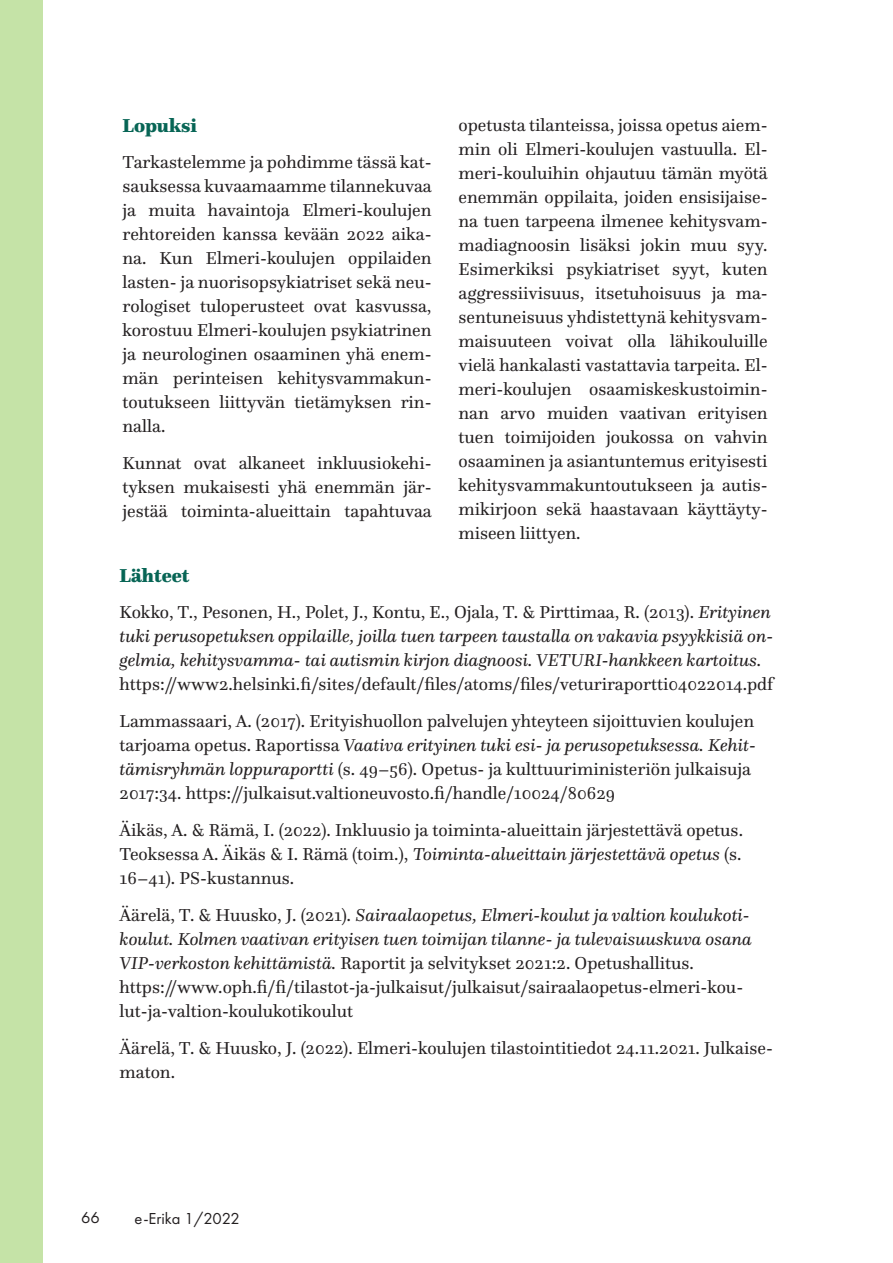
<style>
.page{position:relative;width:893px;height:1263px;background:#fff}
.page>*{position:absolute;margin:0;border:0;box-sizing:border-box;transform-origin:0 0}
.UUSI_väliotsikot{font:900 19.5px "Questa";color:#076555}
.ARTIKKELI_-_LEIPÄTEK{font:18px/24px "Questa";color:#231f20;text-align:justify}
.ARTIKKELI_-_LEIPÄTEK-2{font:italic 18px/24px "Questa";color:#231f20}
.t1{font:16.5px "Futura PT";color:#231f20}
.s1{font-style:normal}
.s2{font-style:italic}
</style>
<div class="page">
<div style="left:0;top:0;width:42px;height:1263px;background:#c5e3a7"></div>
<p class="UUSI_väliotsikot" style="left:123px;top:113px;width:76px">Lopuksi</p>
<p class="ARTIKKELI_-_LEIPÄTEK" style="left:123px;top:150px;width:311px">Tarkastelemme ja pohdimme tässä kat&shy;sauksessa kuvaamaamme tilannekuvaa ja muita havaintoja Elmeri-koulujen rehtoreiden kanssa kevään 2022 aika&shy;na. Kun Elmeri-koulujen oppilaiden lasten- ja nuorisopsykiatriset sekä neu&shy;rologiset tuloperusteet ovat kasvussa, korostuu Elmeri-koulujen psykiatrinen ja neurologinen osaaminen yhä enem&shy;män perinteisen kehitysvammakun&shy;toutukseen liittyvän tietämyksen rin&shy;nalla.</p>
<p class="ARTIKKELI_-_LEIPÄTEK" style="left:123px;top:451px;width:311px">Kunnat ovat alkaneet inkluusiokehi&shy;tyksen mukaisesti yhä enemmän jär&shy;jestää toiminta-alueittain tapahtuvaa</p>
<p class="ARTIKKELI_-_LEIPÄTEK" style="left:458px;top:112px;width:311px">opetusta tilanteissa, joissa opetus aiem&shy;min oli Elmeri-koulujen vastuulla. El&shy;meri-kouluihin ohjautuu tämän myötä enemmän oppilaita, joiden ensisijaise&shy;na tuen tarpeena ilmenee kehitysvam&shy;madiagnoosin lisäksi jokin muu syy.<br>Esimerkiksi psykiatriset syyt, kuten aggressiivisuus, itsetuhoisuus ja ma&shy;sentuneisuus yhdistettynä kehitysvam&shy;maisuuteen voivat olla lähikouluille vielä hankalasti vastattavia tarpeita. El&shy;meri-koulujen osaamiskeskustoimin&shy;nan arvo muiden vaativan erityisen tuen toimijoiden joukossa on vahvin osaaminen ja asiantuntemus erityisesti kehitysvammakuntoutukseen ja autis&shy;mikirjoon sekä haastavaan käyttäyty&shy;miseen liittyen.</p>
<p class="UUSI_väliotsikot" style="left:120px;top:563px;width:71px">Lähteet</p>
<p class="ARTIKKELI_-_LEIPÄTEK-2" style="left:120px;top:600px;width:655px"><span class="s1">Kokko, T., Pesonen, H., Polet, J., Kontu, E., Ojala, T. &amp; Pirttimaa, R. (2013).</span> Erityinen tuki perusopetuksen oppilaille, joilla tuen tarpeen taustalla on vakavia psyykkisiä on&shy;gelmia, kehitysvamma- tai autismin kirjon diagnoosi. VETURI-hankkeen kartoitus. <span class="s1">https://www2.helsinki.fi/sites/default/files/atoms/files/veturiraportti04022014.pdf</span></p>
<p class="ARTIKKELI_-_LEIPÄTEK" style="left:120px;top:709px;width:638px;text-align:left">Lammassaari, A. (2017). Erityishuollon palvelujen yhteyteen sijoittuvien koulujen tarjoama opetus. Raportissa <span class="s2">Vaativa erityinen tuki esi- ja perusopetuksessa. Kehit&shy;tämisryhmän loppuraportti</span> (s. 49–56). Opetus- ja kulttuuriministeriön julkaisuja 2017:34. https://julkaisut.valtioneuvosto.fi/handle/10024/80629</p>
<p class="ARTIKKELI_-_LEIPÄTEK" style="left:120px;top:818px;width:625px">Äikäs, A. &amp; Rämä, I. (2022). Inkluusio ja toiminta-alueittain järjestettävä opetus.<br>Teoksessa A. Äikäs &amp; I. Rämä (toim.), <span class="s2">Toiminta-alueittain järjestettävä opetus</span> (s.<br>16–41). PS-kustannus.</p>
<p class="ARTIKKELI_-_LEIPÄTEK" style="left:120px;top:902px;width:634px;text-align:left">Äärelä, T. &amp; Huusko, J. (2021)<span class="s2">. Sairaalaopetus, Elmeri-koulut ja valtion koulukoti&shy;koulut. Kolmen vaativan erityisen tuen toimijan tilanne- ja tulevaisuuskuva osana VIP-verkoston kehittämistä.</span> Raportit ja selvitykset 2021:2. Opetushallitus. https://www.oph.fi/fi/tilastot-ja-julkaisut/julkaisut/sairaalaopetus-elmeri-kou&shy;lut-ja-valtion-koulukotikoulut</p>
<p class="ARTIKKELI_-_LEIPÄTEK" style="left:120px;top:1035px;width:655px">Äärelä, T. &amp; Huusko, J. (2022). Elmeri-koulujen tilastointitiedot 24.11.2021. Julkaise&shy;maton.</p>
<p class="t1" style="left:81px;top:1207px;width:20px">66</p>
<p class="t1" style="left:135px;top:1209px;width:107px">e-Erika 1/2022</p>
</div>
